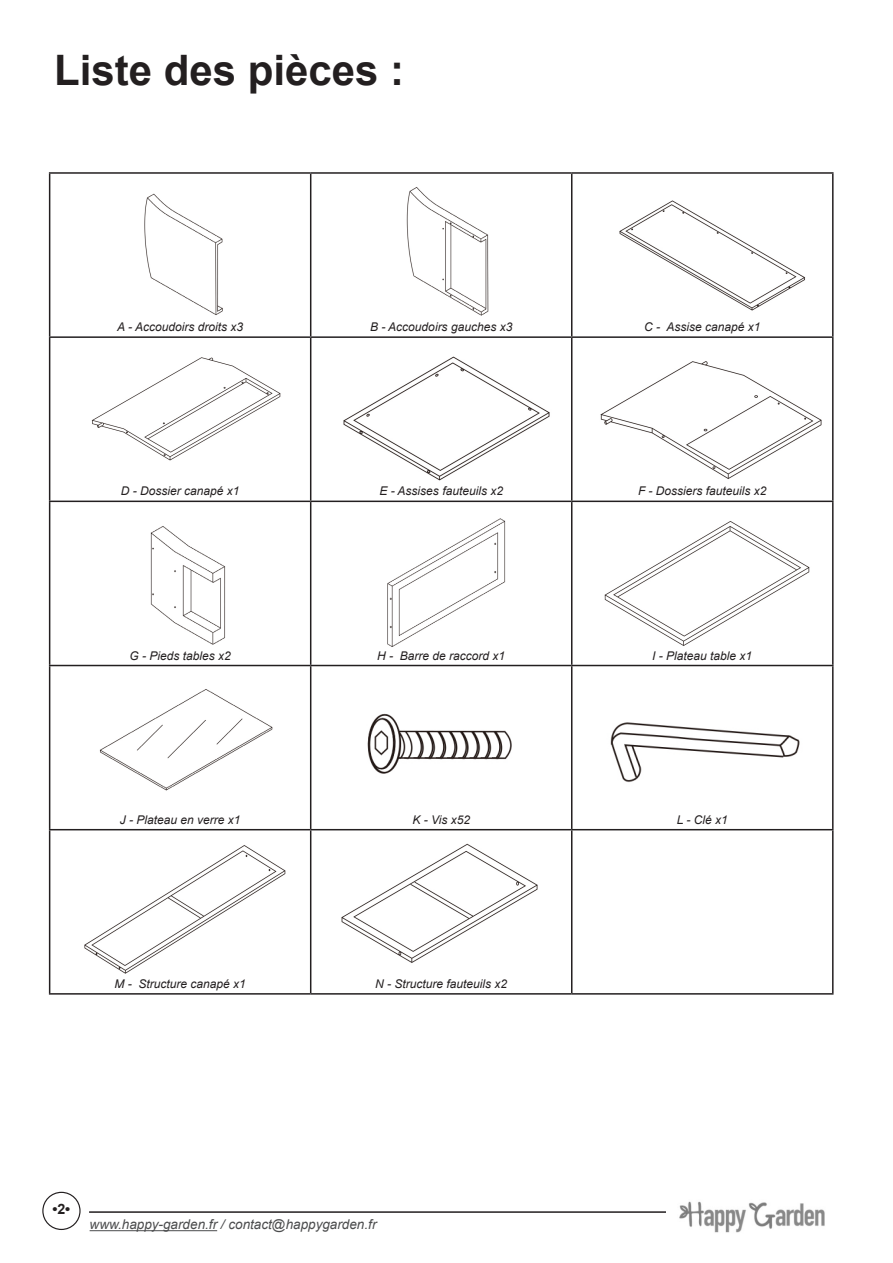
<style>
.page{position:relative;width:893px;height:1263px;background:#fff}
.page>*{position:absolute;margin:0;border:0;box-sizing:border-box;transform-origin:0 0}
.P3_4_5_6_7_TITRE{font:700 42px "Arial";color:#231f20}
.t1{font:700 14.25px "Arial";color:#231f20}
.t2{font:italic 13.5px "Arial";color:#4b4c4d}
.table_des_matières{font:italic 12px "Arial";color:#231f20}
</style>
<div class="page">
<hr style="left:90px;top:1230px;width:127px;height:1px;background:#4b4c4d">
<div style="left:42px;top:1192px;width:39px;height:38px;border:1px solid #231f20;border-radius:50%"></div>
<hr style="left:89px;top:1211px;width:750px;height:2px;background:#231f20">
<img style="left:666px;top:1201px;width:173px;height:32px">
<hr style="left:49px;top:172px;width:262px;height:2px;background:#231f20">
<hr style="left:49px;top:174px;width:1px;height:162px;background:#231f20">
<hr style="left:311px;top:172px;width:261px;height:2px;background:#231f20">
<hr style="left:310px;top:174px;width:1px;height:162px;background:#231f20">
<hr style="left:572px;top:172px;width:261px;height:2px;background:#231f20">
<hr style="left:571px;top:174px;width:1px;height:162px;background:#231f20">
<hr style="left:832px;top:174px;width:1px;height:162px;background:#231f20">
<hr style="left:49px;top:336px;width:262px;height:2px;background:#231f20">
<hr style="left:49px;top:338px;width:1px;height:163px;background:#231f20">
<hr style="left:311px;top:336px;width:261px;height:2px;background:#231f20">
<hr style="left:310px;top:338px;width:1px;height:163px;background:#231f20">
<hr style="left:572px;top:336px;width:261px;height:2px;background:#231f20">
<hr style="left:571px;top:338px;width:1px;height:163px;background:#231f20">
<hr style="left:832px;top:338px;width:1px;height:163px;background:#231f20">
<hr style="left:49px;top:501px;width:262px;height:1px;background:#231f20">
<hr style="left:49px;top:502px;width:1px;height:163px;background:#231f20">
<hr style="left:311px;top:501px;width:261px;height:1px;background:#231f20">
<hr style="left:310px;top:502px;width:1px;height:163px;background:#231f20">
<hr style="left:572px;top:501px;width:261px;height:1px;background:#231f20">
<hr style="left:571px;top:502px;width:1px;height:163px;background:#231f20">
<hr style="left:832px;top:502px;width:1px;height:163px;background:#231f20">
<hr style="left:49px;top:665px;width:262px;height:1px;background:#231f20">
<hr style="left:49px;top:666px;width:1px;height:163px;background:#231f20">
<hr style="left:311px;top:665px;width:261px;height:1px;background:#231f20">
<hr style="left:310px;top:666px;width:1px;height:163px;background:#231f20">
<hr style="left:572px;top:665px;width:261px;height:1px;background:#231f20">
<hr style="left:571px;top:666px;width:1px;height:163px;background:#231f20">
<hr style="left:832px;top:666px;width:1px;height:163px;background:#231f20">
<hr style="left:49px;top:829px;width:262px;height:1px;background:#231f20">
<hr style="left:49px;top:830px;width:1px;height:163px;background:#231f20">
<hr style="left:311px;top:829px;width:261px;height:1px;background:#231f20">
<hr style="left:310px;top:830px;width:1px;height:163px;background:#231f20">
<hr style="left:572px;top:829px;width:261px;height:1px;background:#231f20">
<hr style="left:571px;top:830px;width:1px;height:163px;background:#231f20">
<hr style="left:832px;top:830px;width:1px;height:163px;background:#231f20">
<hr style="left:49px;top:993px;width:262px;height:2px;background:#231f20">
<hr style="left:311px;top:993px;width:261px;height:2px;background:#231f20">
<hr style="left:572px;top:993px;width:261px;height:2px;background:#231f20">
<img style="left:144px;top:193px;width:79px;height:122px">
<img style="left:406px;top:187px;width:83px;height:128px">
<img style="left:619px;top:200px;width:187px;height:111px">
<img style="left:91px;top:357px;width:190px;height:104px">
<img style="left:343px;top:356px;width:207px;height:125px">
<img style="left:600px;top:361px;width:222px;height:118px">
<img style="left:150px;top:526px;width:76px;height:119px">
<img style="left:99px;top:689px;width:174px;height:102px">
<img style="left:84px;top:845px;width:202px;height:129px">
<img style="left:367px;top:713px;width:145px;height:61px">
<img style="left:610px;top:722px;width:190px;height:60px">
<img style="left:387px;top:518px;width:119px;height:129px">
<img style="left:604px;top:521px;width:206px;height:125px">
<img style="left:341px;top:843px;width:197px;height:120px">
<p class="P3_4_5_6_7_TITRE" style="left:54px;top:40px;width:352px">Liste des pièces :</p>
<p class="table_des_matières" style="left:117px;top:319px;width:127px">A - Accoudoirs droits x3</p>
<p class="table_des_matières" style="left:370px;top:319px;width:144px">B - Accoudoirs gauches x3</p>
<p class="table_des_matières" style="left:644px;top:319px;width:118px">C - Assise canapé x1</p>
<p class="table_des_matières" style="left:121px;top:483px;width:120px">D - Dossier canapé x1</p>
<p class="table_des_matières" style="left:379px;top:483px;width:125px">E - Assises fauteuils x2</p>
<p class="table_des_matières" style="left:638px;top:483px;width:130px">F - Dossiers fauteuils x2</p>
<p class="table_des_matières" style="left:129px;top:647px;width:103px">G - Pieds tables x2</p>
<p class="table_des_matières" style="left:377px;top:647px;width:130px">H - Barre de raccord x1</p>
<p class="table_des_matières" style="left:652px;top:647px;width:102px">I - Plateau table x1</p>
<p class="table_des_matières" style="left:120px;top:812px;width:122px">J - Plateau en verre x1</p>
<p class="table_des_matières" style="left:412px;top:812px;width:59px">K - Vis x52</p>
<p class="table_des_matières" style="left:677px;top:812px;width:53px">L - Clé x1</p>
<p class="table_des_matières" style="left:114px;top:976px;width:133px">M - Structure canapé x1</p>
<p class="table_des_matières" style="left:375px;top:976px;width:134px">N - Structure fauteuils x2</p>
<p class="t1" style="left:52px;top:1199px;width:19px">•2•</p>
<p class="t2" style="left:90px;top:1216px;width:288px">www.happy-garden.fr / contact@happygarden.fr</p>
</div>
